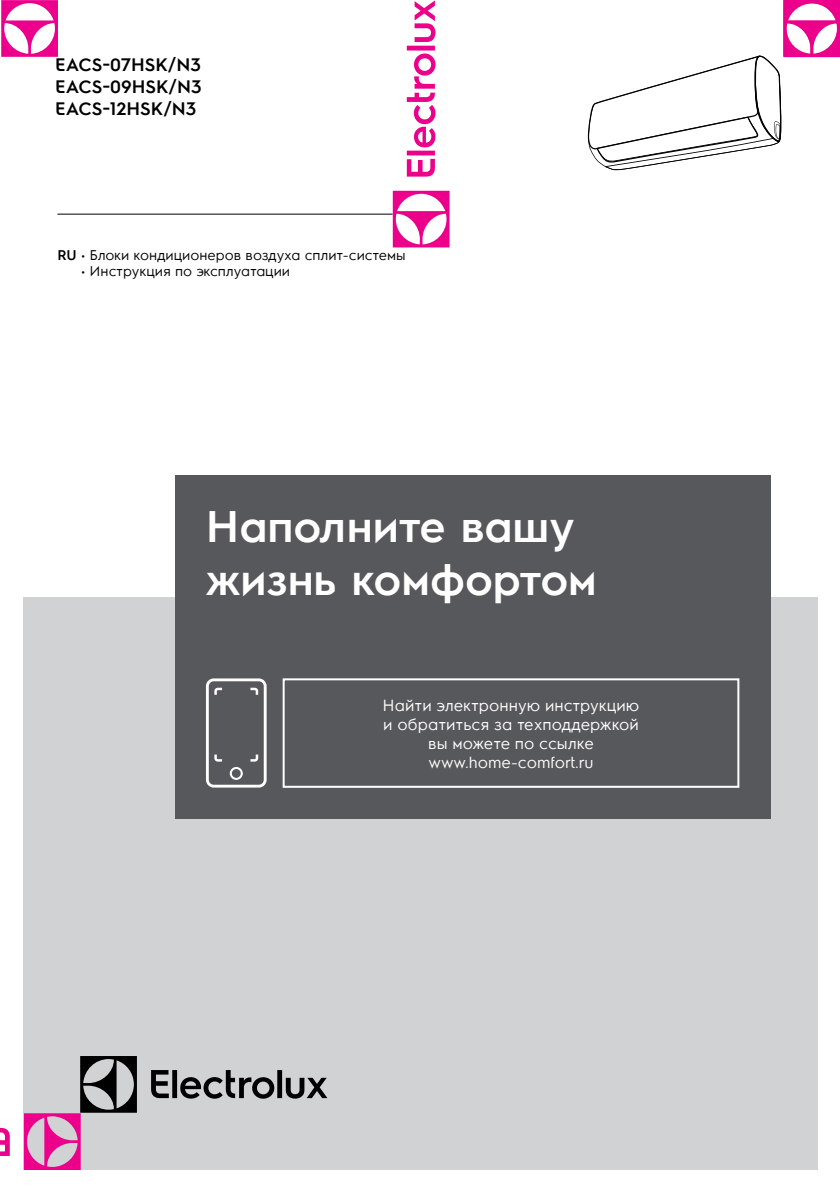
<style>
.page{position:relative;width:840px;height:1191px;background:#fff}
.page>*{position:absolute;margin:0;border:0;box-sizing:border-box;transform-origin:0 0}
.t1{font:600 44px/52.8px "Electrolux Sans C";color:#fff}
.t2{font:600 18px/21.6px "Electrolux Sans C";color:#000;text-align:justify}
.t3{font:16px/19.2px "Electrolux Sans C";color:#fff;text-align:center}
.t4{font:14px "Electrolux Sans C";color:#000}
.s1{font-weight:600}
</style>
<div class="page">
<div style="left:23px;top:596px;width:794px;height:573px;background:#d1d2d4"></div>
<div style="left:175px;top:475px;width:595px;height:343px;background:#57585b"></div>
<div style="left:282px;top:678px;width:457px;height:110px;border:2px solid #fff"></div>
<svg style="left:206px;top:678px;width:60px;height:109px"></svg>
<hr style="left:57px;top:214px;width:335px;height:1px;background:#000">
<svg style="left:392px;top:0;width:57px;height:247px"></svg>
<svg style="left:1px;top:0;width:57px;height:57px"></svg>
<svg style="left:587px;top:0;width:252px;height:170px"></svg>
<svg style="left:0;top:1056px;width:327px;height:114px"></svg>
<p class="t2" style="left:55px;top:53px;width:148px">EACS-07HSK/N3<br>EACS-09HSK/N3<br>EACS-12HSK/N3</p>
<p class="t4" style="left:57px;top:245px;width:349px"><span class="s1">RU</span> • Блоки кондиционеров воздуха сплит-системы</p>
<p class="t4" style="left:81px;top:261px;width:210px">• Инструкция по эксплуатации</p>
<h1 class="t1" style="left:206px;top:497px;width:392px">Наполните вашу жизнь комфортом</h1>
<p class="t3" style="left:382px;top:694px;width:258px">Найти электронную инструкцию и обратиться за техподдержкой вы можете по ссылке www.home-comfort.ru</p>
</div>
